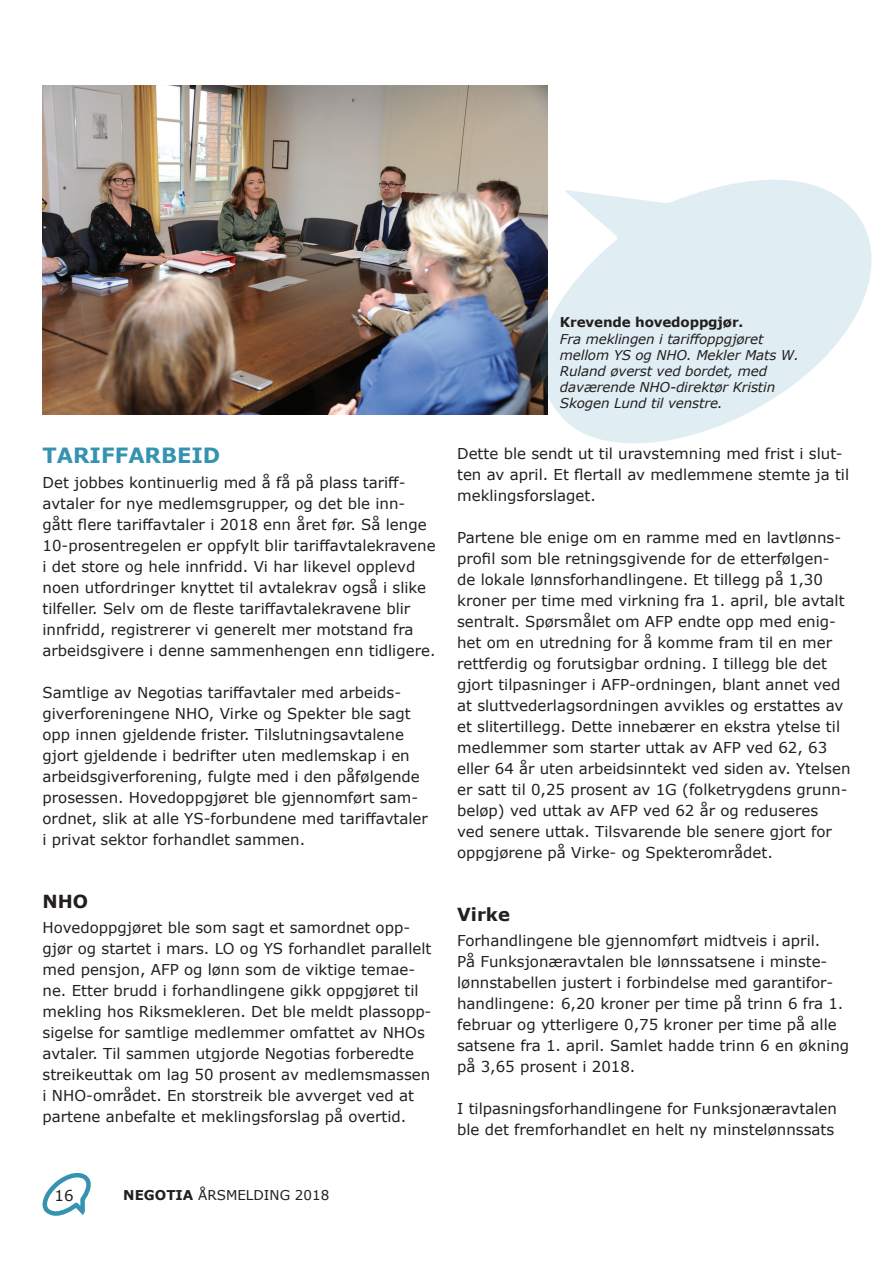
<style>
.page{position:relative;width:893px;height:1263px;background:#fff}
.page>*{position:absolute;margin:0;border:0;box-sizing:border-box;transform-origin:0 0}
.t1{font:700 21px "Verdana";color:#3592b1}
.t2{font:700 18px "Verdana";color:#231f20}
.t3{font:15px/21px "Verdana";color:#231f20}
.t4{font:italic 13.5px/16.2px "Verdana";letter-spacing:-.01em;color:#231f20}
.t5{font:13.5px "Verdana";color:#231f20}
.t6{font:700 13.5px "Verdana";letter-spacing:-.01em;color:#231f20}
.s1{font-weight:700}
</style>
<div class="page">
<svg style="left:42px;top:1173px;width:49px;height:43px"></svg>
<img style="left:43px;top:85px;width:505px;height:330px">
<svg style="left:495px;top:151px;width:377px;height:293px;fill:#e0eef3"></svg>
<h1 class="t1" style="left:43px;top:440px;width:179px">TARIFFARBEID</h1>
<p class="t3" style="left:43px;top:472px;width:395px">Det jobbes kontinuerlig med å få på plass tariff&shy;avtaler for nye medlemsgrupper, og det ble inn&shy;gått flere tariffavtaler i 2018 enn året før. Så lenge 10-prosentregelen er oppfylt blir tariffavtalekravene i det store og hele innfridd. Vi har likevel opplevd noen utfordringer knyttet til avtalekrav også i slike tilfeller. Selv om de fleste tariffavtalekravene blir innfridd, registrerer vi generelt mer motstand fra arbeidsgivere i denne sammenhengen enn tidligere.</p>
<p class="t3" style="left:43px;top:682px;width:387px">Samtlige av Negotias tariffavtaler med arbeids&shy;giverforeningene NHO, Virke og Spekter ble sagt opp innen gjeldende frister. Tilslutningsavtalene gjort gjeldende i bedrifter uten medlemskap i en arbeidsgiverforening, fulgte med i den påfølgende prosessen. Hovedoppgjøret ble gjennomført sam&shy;ordnet, slik at alle YS-forbundene med tariffavtaler i privat sektor forhandlet sammen.</p>
<p class="t2" style="left:43px;top:888px;width:47px">NHO</p>
<p class="t3" style="left:43px;top:917px;width:390px">Hovedoppgjøret ble som sagt et samordnet opp&shy;gjør og startet i mars. LO og YS forhandlet parallelt med pensjon, AFP og lønn som de viktige temae&shy;ne. Etter brudd i forhandlingene gikk oppgjøret til mekling hos Riksmekleren. Det ble meldt plassopp&shy;sigelse for samtlige medlemmer omfattet av NHOs avtaler. Til sammen utgjorde Negotias forberedte streikeuttak om lag 50 prosent av medlemsmassen i NHO-området. En storstreik ble avverget ved at partene anbefalte et meklingsforslag på overtid.</p>
<p class="t3" style="left:55px;top:1185px;width:21px">16</p>
<p class="t5" style="left:123px;top:1186px;width:207px"><span class="s1">NEGOTIA</span> ÅRSMELDING 2018</p>
<p class="t6" style="left:560px;top:313px;width:185px">Krevende hovedoppgjør.</p>
<p class="t4" style="left:560px;top:330px;width:241px">Fra meklingen i tariffoppgjøret mellom YS og NHO. Mekler Mats W.<br>Ruland øverst ved bordet, med daværende NHO-direktør Kristin<br>Skogen Lund til venstre.</p>
<p class="t3" style="left:457px;top:443px;width:393px">Dette ble sendt ut til uravstemning med frist i slut&shy;ten av april. Et flertall av medlemmene stemte ja til meklingsforslaget.</p>
<p class="t3" style="left:457px;top:527px;width:395px">Partene ble enige om en ramme med en lavtlønns&shy;profil som ble retningsgivende for de etterfølgen&shy;de lokale lønnsforhandlingene. Et tillegg på 1,30 kroner per time med virkning fra 1. april, ble avtalt sentralt. Spørsmålet om AFP endte opp med enig&shy;het om en utredning for å komme fram til en mer rettferdig og forutsigbar ordning. I tillegg ble det gjort tilpasninger i AFP-ordningen, blant annet ved at sluttvederlagsordningen avvikles og erstattes av et slitertillegg. Dette innebærer en ekstra ytelse til medlemmer som starter uttak av AFP ved 62, 63 eller 64 år uten arbeidsinntekt ved siden av. Ytelsen er satt til 0,25 prosent av 1G (folketrygdens grunn&shy;beløp) ved uttak av AFP ved 62 år og reduseres<br>ved senere uttak. Tilsvarende ble senere gjort for oppgjørene på Virke- og Spekterområdet.</p>
<p class="t2" style="left:457px;top:902px;width:54px">Virke</p>
<p class="t3" style="left:457px;top:930px;width:394px">Forhandlingene ble gjennomført midtveis i april.<br>På Funksjonæravtalen ble lønnssatsene i minste&shy;lønnstabellen justert i forbindelse med garantifor&shy;handlingene: 6,20 kroner per time på trinn 6 fra 1. februar og ytterligere 0,75 kroner per time på alle satsene fra 1. april. Samlet hadde trinn 6 en økning på 3,65 prosent i 2018.</p>
<p class="t3" style="left:457px;top:1098px;width:381px">I tilpasningsforhandlingene for Funksjonæravtalen ble det fremforhandlet en helt ny minstelønnssats</p>
</div>
